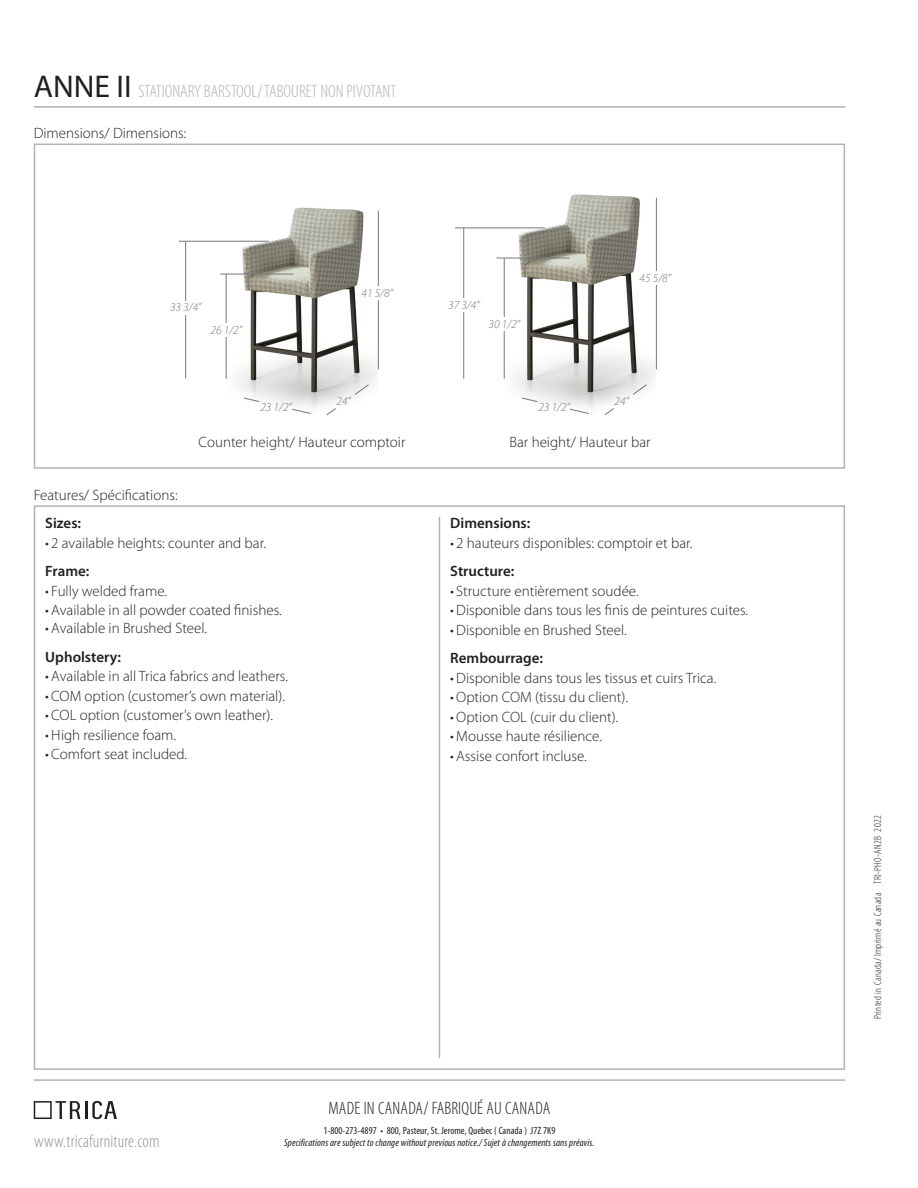
<style>
.page{position:relative;width:918px;height:1188px;background:#fff}
.page>*{position:absolute;margin:0;border:0;box-sizing:border-box;transform-origin:0 0}
.t1{font:300 condensed 18px "Myriad Pro";color:#b2b3b7}
.t2{font:300 condensed 18px "Myriad Pro";letter-spacing:.01em;color:#231f20}
.t3{font:300 condensed 18px "Myriad Pro";letter-spacing:.01em;color:#939598}
.t4{font:300 15px "Myriad Pro";color:#231f20}
.t5{font:600 15px "Myriad Pro";color:#231f20}
.t6{font:italic 300 12px "Myriad Pro";color:#76787b}
.t7{font:italic condensed 10.5px "Myriad Pro";letter-spacing:.01em;color:#231f20}
.t8{font:condensed 10.5px "Myriad Pro";color:#231f20}
.t9{font:300 condensed 10.5px "Myriad Pro";letter-spacing:.03em;color:#231f20}
.s1{font-weight:400;font-stretch:normal;font-size:31.5px;color:#231f20}
</style>
<div class="page">
<hr style="left:34px;top:1079px;width:811px;height:2px;background:#b2b3b7">
<hr style="left:34px;top:106px;width:811px;height:2px;background:#b2b3b7">
<div style="left:34px;top:144px;width:811px;height:325px;border:2px solid #b2b3b7"></div>
<hr style="left:439px;top:517px;width:1px;height:541px;background:#b2b3b7">
<svg style="left:34px;top:1101px;width:83px;height:18px"></svg>
<img style="left:227px;top:207px;width:151px;height:201px">
<hr style="left:378px;top:211px;width:1px;height:158px;background:#76787b">
<div style="left:357px;top:287px;width:41px;height:13px;background:#fff"></div>
<hr style="left:226px;top:274px;width:1px;height:105px;background:#76787b">
<div style="left:206px;top:324px;width:41px;height:13px;background:#fff"></div>
<hr style="left:185px;top:242px;width:1px;height:137px;background:#76787b">
<div style="left:166px;top:301px;width:40px;height:13px;background:#fff"></div>
<svg style="left:292px;top:408px;width:19px;height:6px"></svg>
<svg style="left:243px;top:397px;width:17px;height:5px"></svg>
<svg style="left:354px;top:384px;width:16px;height:12px"></svg>
<svg style="left:326px;top:407px;width:11px;height:9px"></svg>
<img style="left:505px;top:194px;width:151px;height:214px">
<hr style="left:656px;top:198px;width:1px;height:171px;background:#76787b">
<div style="left:635px;top:272px;width:41px;height:13px;background:#fff"></div>
<hr style="left:504px;top:258px;width:1px;height:121px;background:#76787b">
<div style="left:484px;top:318px;width:41px;height:13px;background:#fff"></div>
<hr style="left:463px;top:228px;width:1px;height:151px;background:#76787b">
<div style="left:444px;top:298px;width:40px;height:14px;background:#fff"></div>
<svg style="left:570px;top:408px;width:19px;height:6px"></svg>
<svg style="left:521px;top:397px;width:17px;height:6px"></svg>
<svg style="left:632px;top:384px;width:16px;height:12px"></svg>
<svg style="left:604px;top:407px;width:11px;height:9px"></svg>
<hr style="left:220px;top:274px;width:73px;height:1px;background:#76787b">
<hr style="left:497px;top:258px;width:72px;height:1px;background:#76787b">
<hr style="left:179px;top:241px;width:90px;height:1px;background:#76787b">
<hr style="left:455px;top:228px;width:90px;height:1px;background:#76787b">
<p class="t1" style="left:34px;top:80px;width:364px"><span class="s1">ANNE II</span> STATIONARY BARSTOOL/ TABOURET NON PIVOTANT</p>
<p class="t4" style="left:34px;top:124px;width:154px">Dimensions/ Dimensions:</p>
<p class="t6" style="left:170px;top:300px;width:33px">33 3/4”</p>
<p class="t6" style="left:211px;top:323px;width:33px">26 1/2”</p>
<p class="t6" style="left:260px;top:399px;width:33px">23 1/2”</p>
<p class="t6" style="left:361px;top:286px;width:33px">41 5/8”</p>
<p class="t6" style="left:337px;top:394px;width:16px">24”</p>
<p class="t4" style="left:34px;top:486px;width:145px">Features/ Spécifications:</p>
<p class="t4" style="left:199px;top:433px;width:208px">Counter height/ Hauteur comptoir</p>
<p class="t5" style="left:45px;top:514px;width:37px">Sizes:</p>
<p class="t4" style="left:45px;top:534px;width:222px">• 2 available heights: counter and bar.</p>
<p class="t5" style="left:45px;top:562px;width:46px">Frame:</p>
<p class="t4" style="left:45px;top:582px;width:123px">• Fully welded frame.</p>
<p class="t4" style="left:45px;top:601px;width:238px">• Available in all powder coated finishes.</p>
<p class="t4" style="left:45px;top:619px;width:163px">• Available in Brushed Steel.</p>
<p class="t5" style="left:45px;top:647px;width:77px">Upholstery:</p>
<p class="t4" style="left:45px;top:667px;width:244px">• Available in all Trica fabrics and leathers.</p>
<p class="t4" style="left:45px;top:687px;width:241px">• COM option (customer’s own material).</p>
<p class="t4" style="left:45px;top:706px;width:229px">• COL option (customer’s own leather).</p>
<p class="t4" style="left:45px;top:726px;width:132px">•High resilience foam.</p>
<p class="t4" style="left:45px;top:745px;width:143px">• Comfort seat included.</p>
<p class="t6" style="left:448px;top:298px;width:33px">37 3/4”</p>
<p class="t6" style="left:489px;top:317px;width:33px">30 1/2”</p>
<p class="t6" style="left:640px;top:271px;width:33px">45 5/8”</p>
<p class="t6" style="left:538px;top:399px;width:33px">23 1/2”</p>
<p class="t6" style="left:615px;top:394px;width:16px">24”</p>
<p class="t4" style="left:510px;top:433px;width:143px">Bar height/ Hauteur bar</p>
<p class="t5" style="left:450px;top:514px;width:82px">Dimensions:</p>
<p class="t4" style="left:450px;top:534px;width:244px">• 2 hauteurs disponibles: comptoir et bar.</p>
<p class="t5" style="left:450px;top:562px;width:66px">Structure:</p>
<p class="t4" style="left:450px;top:582px;width:190px">• Structure entièrement soudée.</p>
<p class="t4" style="left:450px;top:601px;width:299px">•Disponible dans tous les finis de peintures cuites.</p>
<p class="t4" style="left:450px;top:621px;width:178px">•Disponible en Brushed Steel.</p>
<p class="t5" style="left:450px;top:649px;width:94px">Rembourrage:</p>
<p class="t4" style="left:450px;top:669px;width:268px">•Disponible dans tous les tissus et cuirs Trica.</p>
<p class="t4" style="left:450px;top:688px;width:179px">•Option COM (tissu du client).</p>
<p class="t4" style="left:450px;top:708px;width:170px">•Option COL (cuir du client).</p>
<p class="t4" style="left:450px;top:727px;width:153px">•Mousse haute résilience.</p>
<p class="t4" style="left:450px;top:747px;width:138px">• Assise confort incluse.</p>
<p class="t3" style="left:34px;top:1130px;width:127px">www.tricafurniture.com</p>
<p class="t2" style="left:329px;top:1098px;width:223px">MADE IN CANADA/ FABRIQUÉ AU CANADA</p>
<p class="t8" style="left:324px;top:1124px;width:233px">1-800-273-4897 • 800, Pasteur, St. Jerome, Quebec ( Canada ) J7Z 7K9</p>
<p class="t7" style="left:284px;top:1137px;width:312px">Specifications are subject to change without previous notice./ Sujet à changements sans préavis.</p>
<p class="t9" style="left:871px;top:1019px;width:205px;rotate:-90deg">Printed in Canada/ Imprimé au Canada TRI-PHO-AN2B 2022</p>
</div>
